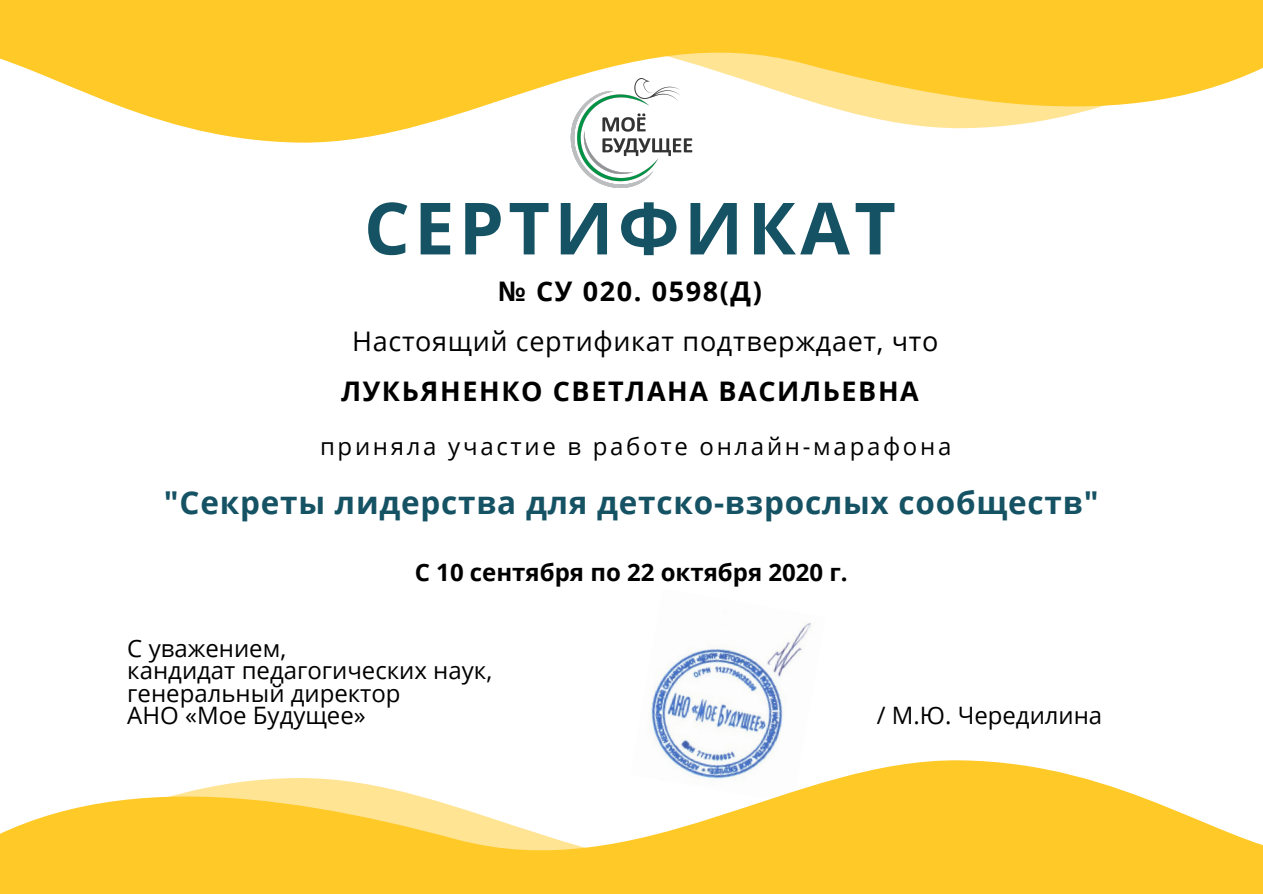
<style>
.page{position:relative;width:1263px;height:894px;background:#fff}
.page>*{position:absolute;margin:0;border:0;box-sizing:border-box;transform-origin:0 0}
.t1{font:700 72px "Noto Sans";letter-spacing:.06em;color:#155263}
.t2{font:700 31.5px "Open Sans";letter-spacing:.025em;color:#155263}
.t3{font:700 27px "Open Sans";letter-spacing:.06em;color:#000}
.t4{font:27px "Open Sans";letter-spacing:.025em;color:#000}
.t5{font:24px/22.5px "Open Sans";color:#000}
.t6{font:24px "Open Sans";letter-spacing:.115em;color:#000}
.t7{font:700 24px "Open Sans";color:#000}
</style>
<div class="page">
<svg style="left:197px;top:130px;width:204px;height:13px;fill:#ffc927"></svg>
<svg style="left:0;top:0;width:1263px;height:130px;background:#ffd24e"></svg>
<img style="left:651px;top:623px;width:160px;height:135px">
<svg style="left:669px;top:758px;width:402px;height:17px"></svg>
<svg style="left:0;top:775px;width:1263px;height:118px;fill:#ffc927"></svg>
<img style="left:530px;top:75px;width:202px;height:113px">
<h1 class="t1" style="left:364px;top:177px;width:533px">СЕРТИФИКАТ</h1>
<p class="t3" style="left:498px;top:272px;width:265px">№ СУ 020. 0598(Д)</p>
<p class="t4" style="left:352px;top:322px;width:588px">Настоящий сертификат подтверждает, что</p>
<p class="t3" style="left:341px;top:371px;width:579px">ЛУКЬЯНЕНКО СВЕТЛАНА ВАСИЛЬЕВНА</p>
<p class="t6" style="left:320px;top:429px;width:633px">приняла участие в работе онлайн-марафона</p>
<h2 class="t2" style="left:164px;top:480px;width:936px">"Секреты лидерства для детско-взрослых сообществ"</h2>
<p class="t7" style="left:415px;top:554px;width:434px">С 10 сентября по 22 октября 2020 г.</p>
<p class="t5" style="left:127px;top:636px;width:366px">С уважением,<br>кандидат педагогических наук, генеральный директор<br>АНО «Мое Будущее»</p>
<p class="t5" style="left:877px;top:703px;width:227px">/ М.Ю. Чередилина</p>
</div>
